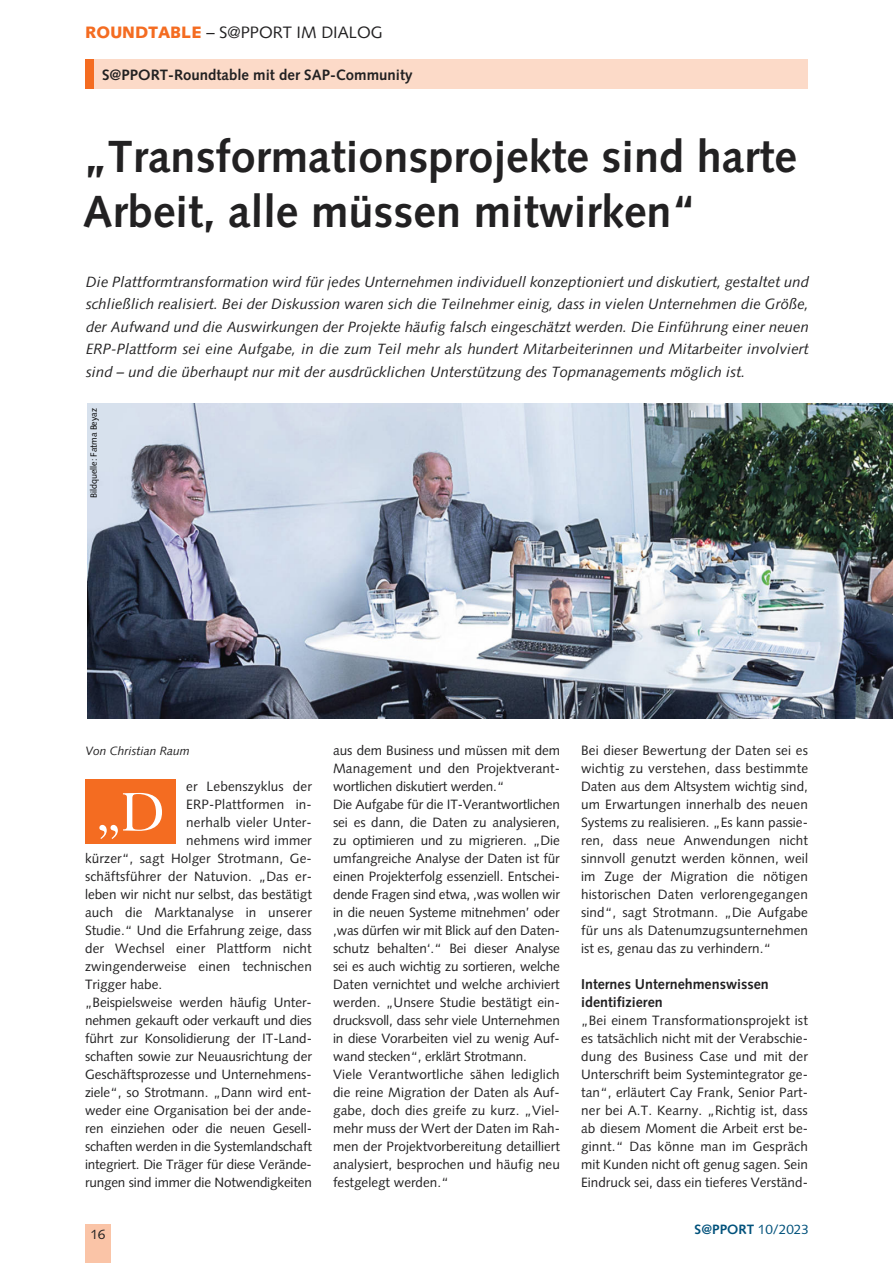
<style>
.page{position:relative;width:893px;height:1263px;background:#fff}
.page>*{position:absolute;margin:0;border:0;box-sizing:border-box;transform-origin:0 0}
.t1{font:54px "Caslon Five Forty";color:#fff}
.t2{font:700 45px/55.5px "Syntax";color:#222122}
.t3{font:16.5px "Syntax";color:#222122}
.t4{font:700 15px "Syntax";color:#222122}
.t5{font:italic 14.85px/22.5px "Syntax";letter-spacing:.005em;color:#222122;text-align:justify}
.t6{font:700 14.25px/18px "Syntax";color:#222122}
.t7{font:13.5px/18px "Syntax";color:#222122;text-align:justify}
.t8{font:700 13.5px "Syntax";color:#00517b}
.t9{font:italic 12px "Syntax";color:#222122}
.t10{font:9px "Syntax";letter-spacing:-.01em;color:#000}
.s1{font-weight:900;color:#f46c21}
.s2{font-weight:400}
</style>
<div class="page">
<div style="left:85px;top:1225px;width:26px;height:38px;background:#fac4a7"></div>
<div style="left:85px;top:60px;width:723px;height:29px;background:#fcdac8"></div>
<img style="left:88px;top:404px;width:805px;height:314px">
<div style="left:85px;top:779px;width:91px;height:65px;background:#f46c21"></div>
<p class="t3" style="left:85px;top:26px;width:299px"><span class="s1">ROUNDTABLE</span> – S@PPORT IM DIALOG</p>
<p class="t4" style="left:102px;top:69px;width:312px">S@PPORT-Roundtable mit der SAP-Community</p>
<p class="t2" style="left:83px;top:133px;width:715px">„Transformationsprojekte sind harte<br>Arbeit, alle müssen mitwirken“</p>
<p class="t5" style="left:86px;top:272px;width:724px">Die Plattformtransformation wird für jedes Unternehmen individuell konzeptioniert und diskutiert, gestaltet und schließlich realisiert. Bei der Diskussion waren sich die Teilnehmer einig, dass in vielen Unternehmen die Größe, der Aufwand und die Auswirkungen der Projekte häufig falsch eingeschätzt werden. Die Einführung einer neuen ERP-Plattform sei eine Aufgabe, in die zum Teil mehr als hundert Mitarbeiterinnen und Mitarbeiter involviert sind – und die überhaupt nur mit der ausdrücklichen Unterstützung des Topmanagements möglich ist.</p>
<p class="t10" style="left:90px;top:498px;width:91px;rotate:-90deg">Bildquelle: Fatma Beyaz</p>
<p class="t9" style="left:85px;top:746px;width:106px">Von Christian Raum</p>
<p class="t7" style="left:186px;top:778px;width:127px">er Lebenszyklus der</p>
<p class="t7" style="left:186px;top:796px;width:127px">ERP-Plattformen in-</p>
<p class="t7" style="left:186px;top:814px;width:127px">nerhalb vieler Unter-</p>
<p class="t7" style="left:186px;top:832px;width:127px">nehmens wird immer</p>
<p class="t7" style="left:85px;top:850px;width:228px">kürzer“, sagt Holger Strotmann, Ge-</p>
<p class="t7" style="left:85px;top:868px;width:228px">schäftsführer der Natuvion. „Das er-</p>
<p class="t7" style="left:85px;top:886px;width:228px">leben wir nicht nur selbst, das bestätigt</p>
<p class="t7" style="left:85px;top:904px;width:228px">auch die Marktanalyse in unserer</p>
<p class="t7" style="left:85px;top:922px;width:228px">Studie.“ Und die Erfahrung zeige, dass</p>
<p class="t7" style="left:85px;top:940px;width:228px">der Wechsel einer Plattform nicht</p>
<p class="t7" style="left:85px;top:958px;width:228px">zwingenderweise einen technischen</p>
<p class="t7" style="left:85px;top:976px;width:79px">Trigger habe.</p>
<p class="t7" style="left:85px;top:994px;width:228px">„Beispielsweise werden häufig Unter-</p>
<p class="t7" style="left:85px;top:1012px;width:228px">nehmen gekauft oder verkauft und dies</p>
<p class="t7" style="left:85px;top:1030px;width:228px">führt zur Konsolidierung der IT-Land-</p>
<p class="t7" style="left:85px;top:1048px;width:228px">schaften sowie zur Neuausrichtung der</p>
<p class="t7" style="left:85px;top:1066px;width:228px">Geschäftsprozesse und Unternehmens-</p>
<p class="t7" style="left:85px;top:1084px;width:228px">ziele“, so Strotmann. „Dann wird ent-</p>
<p class="t7" style="left:85px;top:1102px;width:228px">weder eine Organisation bei der ande-</p>
<p class="t7" style="left:85px;top:1120px;width:228px">ren einziehen oder die neuen Gesell-</p>
<p class="t7" style="left:85px;top:1138px;width:228px">schaften werden in die Systemlandschaft</p>
<p class="t7" style="left:85px;top:1156px;width:228px">integriert. Die Träger für diese Verände-</p>
<p class="t7" style="left:85px;top:1174px;width:228px">rungen sind immer die Notwendigkeiten</p>
<p class="t1" style="left:96px;top:793px;width:70px">„D</p>
<p class="t7" style="left:90px;top:1227px;width:17px">16</p>
<p class="t7" style="left:333px;top:742px;width:229px;text-align:left">aus dem Business und müssen mit dem Management und den Projektverant&shy;wortlichen diskutiert werden.“<br>Die Aufgabe für die IT-Verantwortlichen sei es dann, die Daten zu analysieren, zu optimieren und zu migrieren. „Die umfangreiche Analyse der Daten ist für einen Projekterfolg essenziell. Entschei&shy;dende Fragen sind etwa, ‚was wollen wir in die neuen Systeme mitnehmen’ oder ‚was dürfen wir mit Blick auf den Daten&shy;schutz behalten‘.“ Bei dieser Analyse sei es auch wichtig zu sortieren, welche Daten vernichtet und welche archiviert werden. „Unsere Studie bestätigt ein&shy;drucksvoll, dass sehr viele Unternehmen in diese Vorarbeiten viel zu wenig Auf&shy;wand stecken“, erklärt Strotmann.<br>Viele Verantwortliche sähen lediglich die reine Migration der Daten als Auf&shy;gabe, doch dies greife zu kurz. „Viel&shy;mehr muss der Wert der Daten im Rah&shy;men der Projektvorbereitung detailliert analysiert, besprochen und häufig neu festgelegt werden.“</p>
<p class="t7" style="left:581px;top:742px;width:228px">Bei dieser Bewertung der Daten sei es wichtig zu verstehen, dass bestimmte Daten aus dem Altsystem wichtig sind, um Erwartungen innerhalb des neuen Systems zu realisieren. „Es kann passie&shy;ren, dass neue Anwendungen nicht sinnvoll genutzt werden können, weil im Zuge der Migration die nötigen historischen Daten verlorengegangen sind“, sagt Strotmann. „Die Aufgabe für uns als Datenumzugsunternehmen ist es, genau das zu verhindern.“</p>
<p class="t6" style="left:581px;top:976px;width:189px">Internes Unternehmenswissen identifizieren</p>
<p class="t7" style="left:581px;top:1012px;width:228px">„Bei einem Transformationsprojekt ist es tatsächlich nicht mit der Verabschie&shy;dung des Business Case und mit der Unterschrift beim Systemintegrator ge&shy;tan“, erläutert Cay Frank, Senior Part&shy;ner bei A.T. Kearny. „Richtig ist, dass ab diesem Moment die Arbeit erst be&shy;ginnt.“ Das könne man im Gespräch mit Kunden nicht oft genug sagen. Sein Eindruck sei, dass ein tieferes Verständ-</p>
<p class="t8" style="left:695px;top:1223px;width:116px">S@PPORT <span class="s2">10/2023</span></p>
</div>
